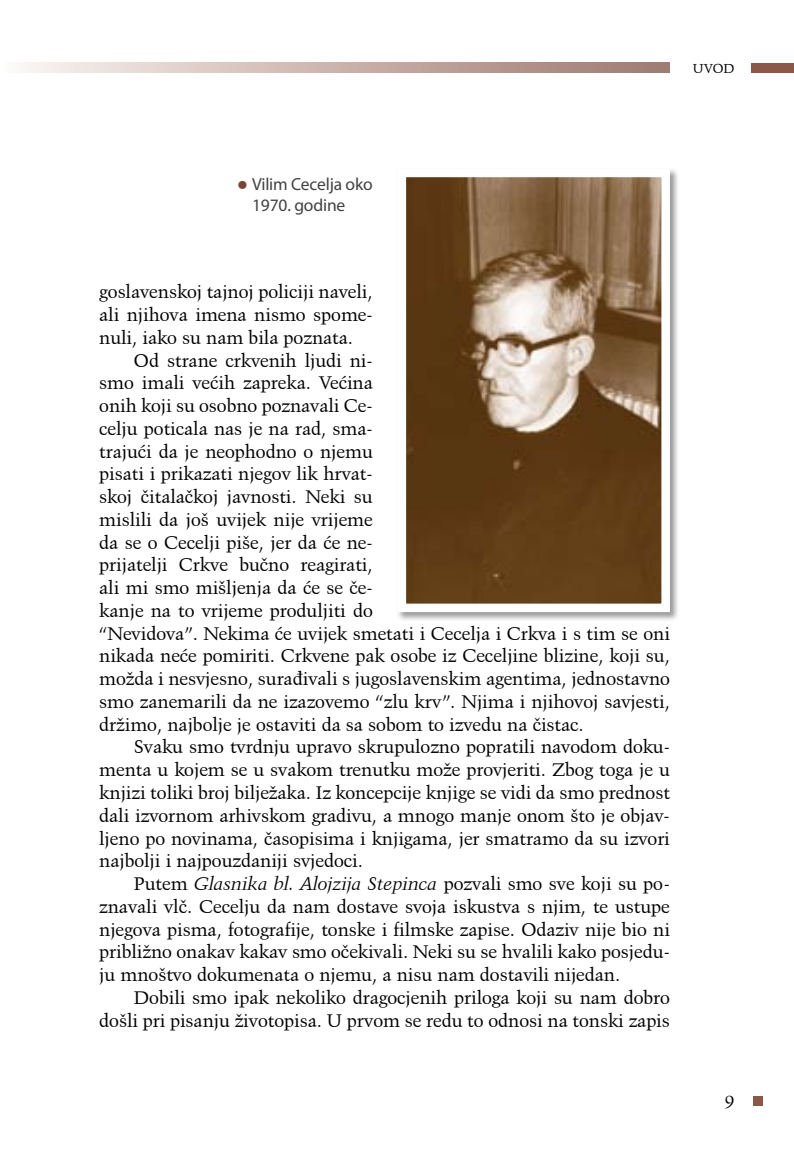
<style>
.page{position:relative;width:794px;height:1166px;background:#fff}
.page>*{position:absolute;margin:0;border:0;box-sizing:border-box;transform-origin:0 0}
.t1{font:18.38px "Kuenstler 480 BT";color:#000}
.t2{font:17.5px/21px "Myriad Pro";letter-spacing:-.01em;color:#414142}
.t3{font:17.5px "Kuenstler 480 BT";color:#000}
.t4{font:13.12px "Kuenstler 480 BT";color:#000}
.s1{font-size:38.5px;color:#794335}
.s2{font-style:italic}
</style>
<div class="page">
<svg style="left:24px;top:63px;width:646px;height:9px;background:#c9b3ac"></svg>
<div style="left:751px;top:63px;width:43px;height:10px;background:#8a5749"></div>
<div style="left:753px;top:1096px;width:10px;height:10px;background:#8a5749"></div>
<div style="left:395px;top:167px;width:291px;height:461px;background:#000;opacity:.4"></div>
<img style="left:407px;top:179px;width:253px;height:423px">
<div style="left:397px;top:169px;width:273px;height:443px;border:9px solid #fff"></div>
<p class="t4" style="left:693px;top:60px;width:43px">UVOD</p>
<p class="t2" style="left:252px;top:173px;width:122px;text-indent:-15px"><span class="s1">•</span> Vilim Cecelja oko<br>1970. godine</p>
<p class="t1" style="left:99px;top:281px;width:275px">goslavenskoj tajnoj policiji naveli,</p>
<p class="t1" style="left:99px;top:303px;width:275px">ali njihova imena nismo spome-</p>
<p class="t1" style="left:99px;top:326px;width:255px">nuli, iako su nam bila poznata.</p>
<p class="t1" style="left:134px;top:349px;width:240px">Od strane crkvenih ljudi ni-</p>
<p class="t1" style="left:99px;top:372px;width:275px">smo imali većih zapreka. Većina</p>
<p class="t1" style="left:99px;top:394px;width:275px">onih koji su osobno poznavali Ce-</p>
<p class="t1" style="left:99px;top:417px;width:275px">celju poticala nas je na rad, sma-</p>
<p class="t1" style="left:99px;top:440px;width:275px">trajući da je neophodno o njemu</p>
<p class="t1" style="left:99px;top:463px;width:275px">pisati i prikazati njegov lik hrvat-</p>
<p class="t1" style="left:99px;top:485px;width:275px">skoj čitalačkoj javnosti. Neki su</p>
<p class="t1" style="left:99px;top:508px;width:275px">mislili da još uvijek nije vrijeme</p>
<p class="t1" style="left:99px;top:531px;width:275px">da se o Cecelji piše, jer da će ne-</p>
<p class="t1" style="left:99px;top:554px;width:275px">prijatelji Crkve bučno reagirati,</p>
<p class="t1" style="left:99px;top:576px;width:275px">ali mi smo mišljenja da će se če-</p>
<p class="t1" style="left:99px;top:599px;width:275px">kanje na to vrijeme produljiti do</p>
<p class="t1" style="left:99px;top:622px;width:572px">“Nevidova”. Nekima će uvijek smetati i Cecelja i Crkva i s tim se oni</p>
<p class="t1" style="left:99px;top:645px;width:572px">nikada neće pomiriti. Crkvene pak osobe iz Ceceljine blizine, koji su,</p>
<p class="t1" style="left:99px;top:667px;width:572px">možda i nesvjesno, surađivali s jugoslavenskim agentima, jednostavno</p>
<p class="t1" style="left:99px;top:690px;width:572px">smo zanemarili da ne izazovemo “zlu krv”. Njima i njihovoj savjesti,</p>
<p class="t1" style="left:99px;top:713px;width:486px">držimo, najbolje je ostaviti da sa sobom to izvedu na čistac.</p>
<p class="t1" style="left:134px;top:736px;width:537px">Svaku smo tvrdnju upravo skrupulozno popratili navodom doku-</p>
<p class="t1" style="left:99px;top:758px;width:572px">menta u kojem se u svakom trenutku može provjeriti. Zbog toga je u</p>
<p class="t1" style="left:99px;top:781px;width:572px">knjizi toliki broj bilježaka. Iz koncepcije knjige se vidi da smo prednost</p>
<p class="t1" style="left:99px;top:804px;width:572px">dali izvornom arhivskom gradivu, a mnogo manje onom što je objav-</p>
<p class="t1" style="left:99px;top:827px;width:572px">ljeno po novinama, časopisima i knjigama, jer smatramo da su izvori</p>
<p class="t1" style="left:99px;top:849px;width:265px">najbolji i najpouzdaniji svjedoci.</p>
<p class="t1" style="left:134px;top:872px;width:537px">Putem <span class="s2">Glasnika bl. Alojzija Stepinca</span> pozvali smo sve koji su po-</p>
<p class="t1" style="left:99px;top:895px;width:572px">znavali vlč. Cecelju da nam dostave svoja iskustva s njim, te ustupe</p>
<p class="t1" style="left:99px;top:918px;width:572px">njegova pisma, fotografije, tonske i filmske zapise. Odaziv nije bio ni</p>
<p class="t1" style="left:99px;top:940px;width:572px">približno onakav kakav smo očekivali. Neki su se hvalili kako posjedu-</p>
<p class="t1" style="left:99px;top:963px;width:522px">ju mnoštvo dokumenata o njemu, a nisu nam dostavili nijedan.</p>
<p class="t1" style="left:134px;top:986px;width:537px">Dobili smo ipak nekoliko dragocjenih priloga koji su nam dobro</p>
<p class="t1" style="left:99px;top:1009px;width:572px">došli pri pisanju životopisa. U prvom se redu to odnosi na tonski zapis</p>
<p class="t3" style="left:724px;top:1091px;width:11px">9</p>
</div>
